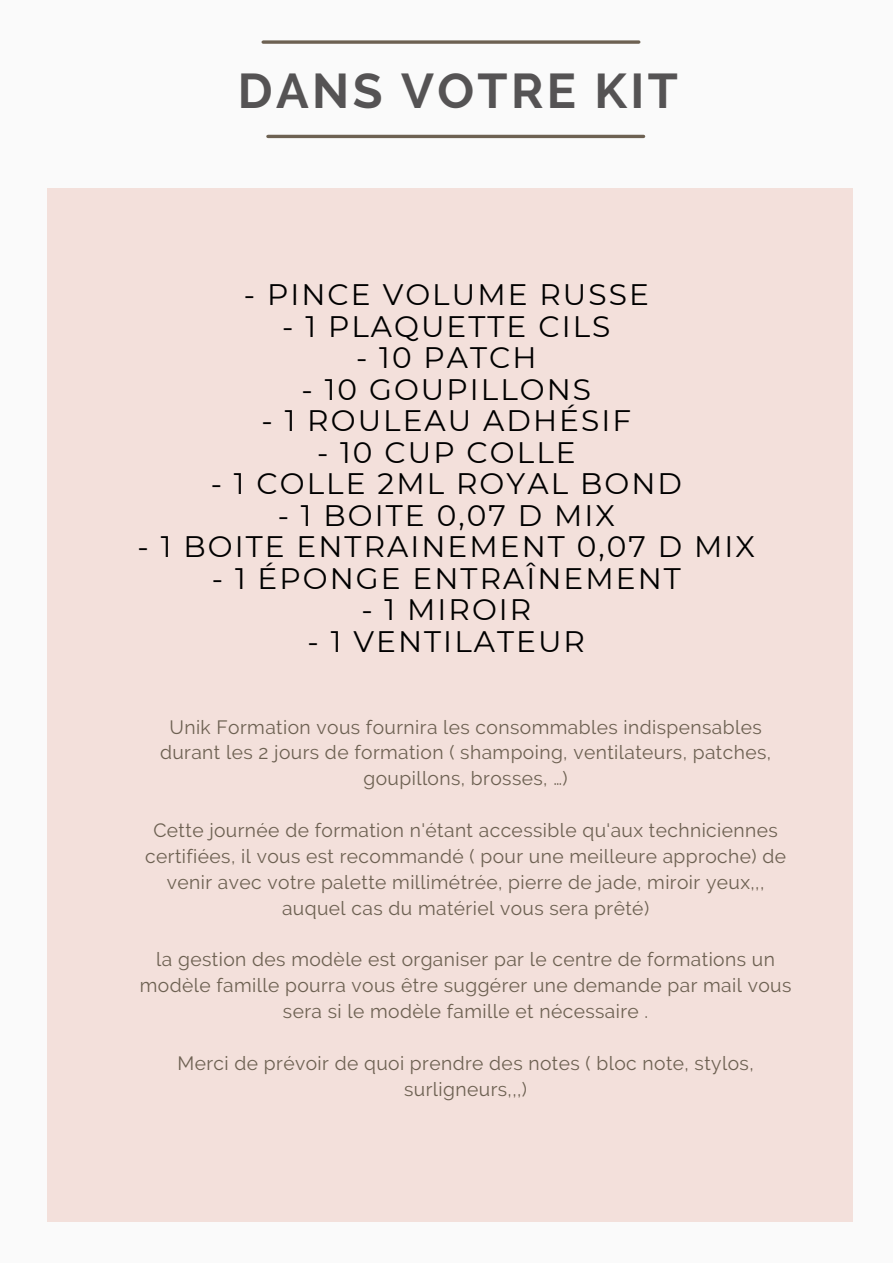
<style>
.page{position:relative;width:893px;height:1264px;background:#fff}
.page>*{position:absolute;margin:0;border:0;box-sizing:border-box;transform-origin:0 0}
.t1{font:700 48.6px "Raleway";letter-spacing:.07em;color:#555354}
.t2{font:29.55px "Montserrat";letter-spacing:.07em;color:#000}
.t3{font:19.2px/25.8px "Raleway";letter-spacing:.02em;color:#6d6152;text-align:center}
</style>
<div class="page">
<div style="left:0;top:0;width:892px;height:1262px;background:#fafafa"></div>
<svg style="left:263px;top:40px;width:375px;height:4px"></svg>
<hr style="left:268px;top:135px;width:375px;height:3px;background:#6d6152">
<div style="left:47px;top:188px;width:805px;height:1033px;background:#f3e0db"></div>
<h1 class="t1" style="left:238px;top:62px;width:441px">DANS VOTRE KIT</h1>
<h2 class="t2" style="left:244px;top:277px;width:406px">- PINCE VOLUME RUSSE</h2>
<h2 class="t2" style="left:282px;top:308px;width:330px">- 1 PLAQUETTE CILS</h2>
<h2 class="t2" style="left:356px;top:340px;width:182px">- 10 PATCH</h2>
<h2 class="t2" style="left:301px;top:371px;width:291px">- 10 GOUPILLONS</h2>
<h2 class="t2" style="left:261px;top:403px;width:371px">- 1 ROULEAU ADHÉSIF</h2>
<h2 class="t2" style="left:317px;top:434px;width:260px">- 10 CUP COLLE</h2>
<h2 class="t2" style="left:211px;top:465px;width:473px">- 1 COLLE 2ML ROYAL BOND</h2>
<h2 class="t2" style="left:278px;top:497px;width:338px">- 1 BOITE 0,07 D MIX</h2>
<h2 class="t2" style="left:138px;top:528px;width:619px">- 1 BOITE ENTRAINEMENT 0,07 D MIX</h2>
<h2 class="t2" style="left:212px;top:560px;width:470px">- 1 ÉPONGE ENTRAÎNEMENT</h2>
<h2 class="t2" style="left:361px;top:591px;width:171px">- 1 MIROIR</h2>
<h2 class="t2" style="left:307px;top:623px;width:279px">- 1 VENTILATEUR</h2>
<p class="t3" style="left:160px;top:714px;width:612px">Unik Formation vous fournira les consommables indispensables durant les 2 jours de formation ( shampoing, ventilateurs, patches, goupillons, brosses, …)</p>
<p class="t3" style="left:145px;top:817px;width:642px">Cette journée de formation n'étant accessible qu'aux techniciennes certifiées, il vous est recommandé ( pour une meilleure approche) de venir avec votre palette millimétrée, pierre de jade, miroir yeux,,, auquel cas du matériel vous sera prêté)</p>
<p class="t3" style="left:140px;top:946px;width:653px">la gestion des modèle est organiser par le centre de formations un modèle famille pourra vous être suggérer une demande par mail vous sera si le modèle famille et nécessaire .</p>
<p class="t3" style="left:177px;top:1050px;width:577px">Merci de prévoir de quoi prendre des notes ( bloc note, stylos, surligneurs,,,)</p>
</div>
